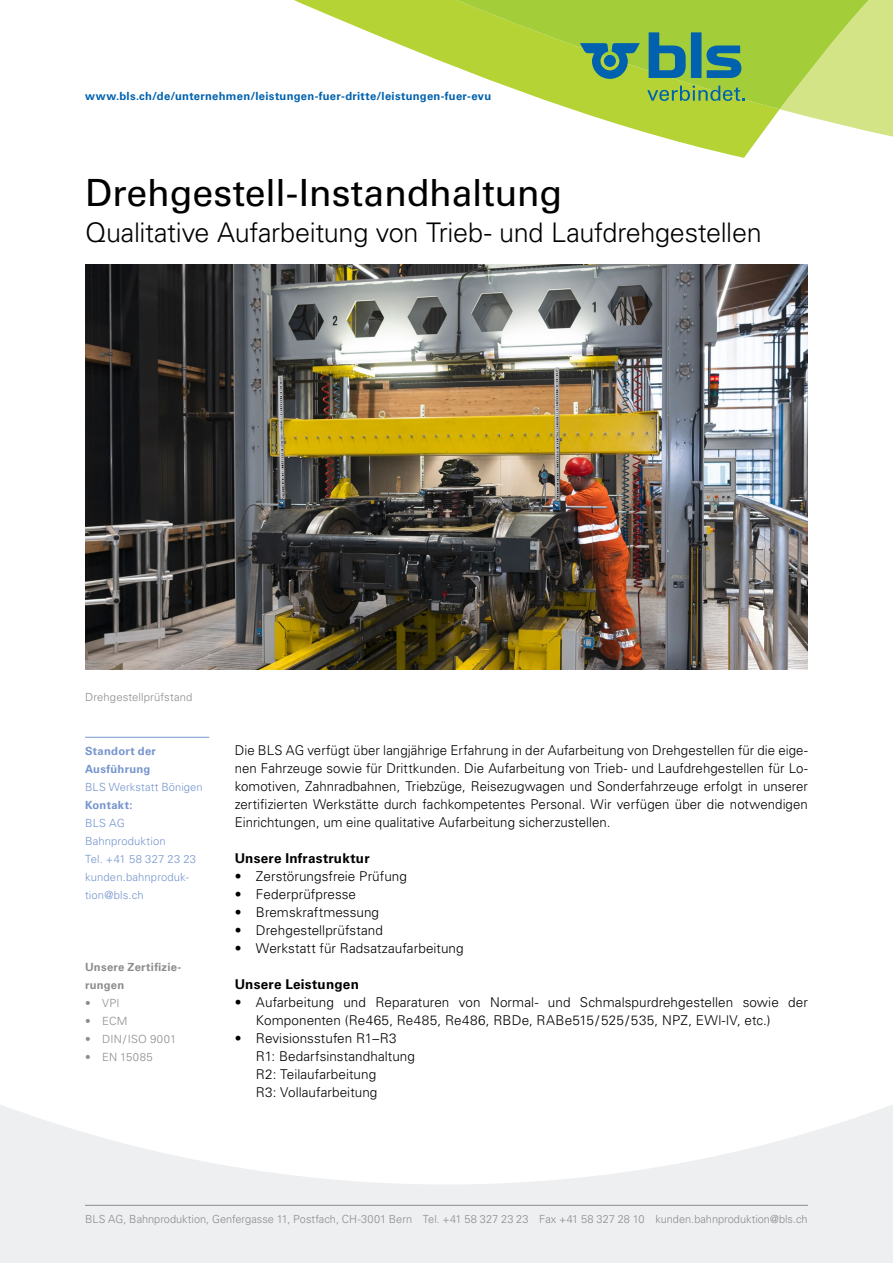
<style>
.page{position:relative;width:893px;height:1263px;background:#fff}
.page>*{position:absolute;margin:0;border:0;box-sizing:border-box;transform-origin:0 0}
.t1{font:37.5px "Univers LT Std";letter-spacing:-.005em;color:#000}
.t2{font:300 27px "Univers LT Std";letter-spacing:-.01em;color:#000}
.t3{font:300 13.5px/18px "Univers LT Std";letter-spacing:.005em;color:#000}
.t4{font:700 13.5px "Univers LT Std";letter-spacing:.02em;color:#000}
.t5{font:300 11.25px/18px "Univers LT Std";letter-spacing:.01em;color:#7695cd}
.t6{font:700 11.25px "Univers LT Std";letter-spacing:.025em;color:#0062af}
.t7{font:300 11.25px "Univers LT Std";letter-spacing:.015em;color:#8a8c8e}
.t8{font:700 11.25px/18px "Univers LT Std";letter-spacing:.025em;color:#7695cd}
.t9{font:700 11.25px/18px "Univers LT Std";letter-spacing:.025em;color:#8a8c8e}
.t10{font:300 11.1px "Univers LT Std";color:#8a8c8e}
</style>
<div class="page">
<svg style="left:0;top:1105px;width:893px;height:158px;fill:#eeeff1"></svg>
<img style="left:85px;top:265px;width:723px;height:405px">
<hr style="left:85px;top:737px;width:124px;height:1px;background:#7695cd">
<hr style="left:85px;top:1205px;width:723px;height:1px;background:#8a8c8e">
<svg style="left:294px;top:0;width:486px;height:158px"></svg>
<svg style="left:380px;top:0;width:400px;height:109px"></svg>
<svg style="left:780px;top:0;width:113px;height:137px;background:#c8e07a"></svg>
<svg style="left:580px;top:32px;width:161px;height:47px;background:#5b9d6e"></svg>
<svg style="left:647px;top:86px;width:98px;height:15px"></svg>
<p class="t6" style="left:85px;top:90px;width:408px">www.bls.ch/de/unternehmen/leistungen-fuer-dritte/leistungen-fuer-evu</p>
<h1 class="t1" style="left:85px;top:171px;width:479px">Drehgestell-Instandhaltung</h1>
<h2 class="t2" style="left:85px;top:216px;width:678px">Qualitative Aufarbeitung von Trieb- und Laufdrehgestellen</h2>
<p class="t7" style="left:85px;top:690px;width:109px">Drehgestellprüfstand</p>
<p class="t8" style="left:85px;top:742px;width:72px">Standort der<br>Ausführung</p>
<p class="t5" style="left:85px;top:778px;width:119px">BLS Werkstatt Bönigen</p>
<p class="t8" style="left:85px;top:796px;width:49px">Kontakt:</p>
<p class="t5" style="left:85px;top:814px;width:113px">BLS AG<br>Bahnproduktion<br>Tel. +41 58 327 23 23 kunden.bahnproduk&shy;tion@bls.ch</p>
<p class="t9" style="left:85px;top:958px;width:98px">Unsere Zertifizie&shy;rungen</p>
<p class="t7" style="left:85px;top:996px;width:36px">• VPI</p>
<p class="t7" style="left:85px;top:1014px;width:44px">• ECM</p>
<p class="t7" style="left:85px;top:1032px;width:93px">• DIN/ISO 9001</p>
<p class="t7" style="left:85px;top:1050px;width:69px">• EN 15085</p>
<p class="t3" style="left:235px;top:741px;width:575px;text-align:justify">Die BLS AG verfügt über langjährige Erfahrung in der Aufarbeitung von Drehgestellen für die eige&shy;nen Fahrzeuge sowie für Drittkunden. Die Aufarbeitung von Trieb- und Laufdrehgestellen für Lo&shy;komotiven, Zahnradbahnen, Triebzüge, Reisezugwagen und Sonderfahrzeuge erfolgt in unserer zertifizierten Werkstätte durch fachkompetentes Personal. Wir verfügen über die notwendigen Einrichtungen, um eine qualitative Aufarbeitung sicherzustellen.</p>
<p class="t4" style="left:235px;top:850px;width:136px">Unsere Infrastruktur</p>
<p class="t3" style="left:235px;top:867px;width:174px">• Zerstörungsfreie Prüfung</p>
<p class="t3" style="left:235px;top:885px;width:123px">• Federprüfpresse</p>
<p class="t3" style="left:235px;top:903px;width:146px">• Bremskraftmessung</p>
<p class="t3" style="left:235px;top:921px;width:150px">• Drehgestellprüfstand</p>
<p class="t3" style="left:235px;top:939px;width:230px">• Werkstatt für Radsatzaufarbeitung</p>
<p class="t4" style="left:235px;top:976px;width:126px">Unsere Leistungen</p>
<p class="t3" style="left:256px;top:993px;width:553px;text-indent:-21px">• Aufarbeitung und Reparaturen von Normal- und Schmalspurdrehgestellen sowie der<br>Komponenten (Re465, Re485, Re486, RBDe, RABe515/525/535, NPZ, EWl-lV, etc.)</p>
<p class="t3" style="left:256px;top:1029px;width:161px;text-indent:-21px">• Revisionsstufen R1–R3<br>R1: Bedarfsinstandhaltung<br>R2: Teilaufarbeitung<br>R3: Vollaufarbeitung</p>
<p class="t10" style="left:85px;top:1212px;width:724px">BLS AG, Bahnproduktion, Genfergasse 11, Postfach, CH-3001 Bern Tel. +41 58 327 23 23 Fax +41 58 327 28 10 kunden.bahnproduktion@bls.ch</p>
</div>
